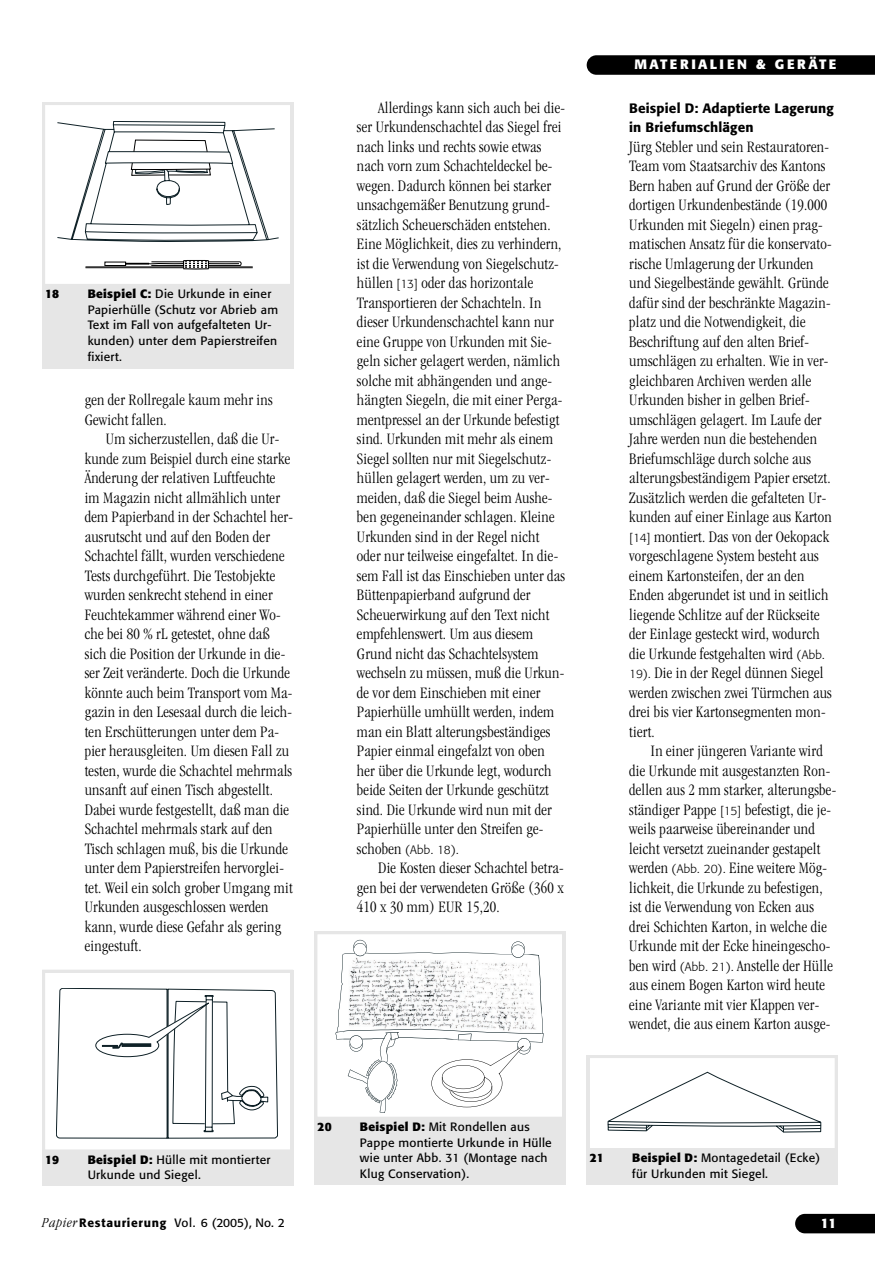
<style>
.page{position:relative;width:893px;height:1263px;background:#fff}
.page>*{position:absolute;margin:0;border:0;box-sizing:border-box;transform-origin:0 0}
.t1{font:300 condensed 16.5px/19.5px "Garamond";letter-spacing:.015em;color:#000}
.t2{font:500 13.5px/19.5px "Formata";letter-spacing:.01em;color:#000}
.t3{font:700 13.5px "Formata";letter-spacing:.175em;color:#fff}
.t4{font:12px/15.8px "Formata";letter-spacing:.025em;color:#000}
.t5{font:12px "Formata";color:#000}
.t6{font:300 12px "Formata";color:#000}
.t7{font:700 12px "Formata";letter-spacing:.015em;color:#000}
.s1{font-weight:700}
.s2{font-family:"Formata";font-stretch:normal;font-size:12px}
.s3{font-family:"Garamond";font-stretch:condensed;font-size:16.5px}
.s4{font-family:"Garamond";font-weight:300;font-style:italic;font-stretch:condensed;font-size:14.25px}
.s5{font-weight:500}
</style>
<div class="page">
<svg style="left:586px;top:55px;width:288px;height:20px;background:#080808"></svg>
<div style="left:795px;top:1214px;width:79px;height:19px;background:#000"></div>
<div style="left:42px;top:102px;width:251px;height:266px;background:#e6e6e6"></div>
<div style="left:45px;top:105px;width:245px;height:179px;background:#fff"></div>
<svg style="left:57px;top:121px;width:222px;height:121px"></svg>
<hr style="left:208px;top:267px;width:45px;height:1px;background:#000">
<hr style="left:85px;top:267px;width:99px;height:1px;background:#000">
<div style="left:105px;top:262px;width:21px;height:4px;border:1px solid #000"></div>
<svg style="left:125px;top:260px;width:117px;height:9px"></svg>
<div style="left:42px;top:970px;width:251px;height:215px;background:#e6e6e6"></div>
<div style="left:45px;top:973px;width:245px;height:176px;background:#fff"></div>
<svg style="left:56px;top:988px;width:222px;height:150px"></svg>
<div style="left:314px;top:931px;width:251px;height:254px;background:#e6e6e6"></div>
<div style="left:317px;top:934px;width:245px;height:183px;background:#fff"></div>
<svg style="left:335px;top:940px;width:208px;height:173px"></svg>
<div style="left:586px;top:1055px;width:251px;height:130px;background:#e6e6e6"></div>
<div style="left:589px;top:1058px;width:245px;height:90px;background:#fff"></div>
<svg style="left:607px;top:1072px;width:214px;height:60px"></svg>
<p class="t7" style="left:45px;top:288px;width:16px">18</p>
<p class="t4" style="left:88px;top:287px;width:192px"><span class="s1">Beispiel C:</span> Die Urkunde in einer<br>Papierhülle (Schutz vor Abrieb am<br>Text im Fall von aufgefalteten Ur&shy;kunden) unter dem Papierstreifen fixiert.</p>
<p class="t1" style="left:85px;top:392px;width:189px">gen der Rollregale kaum mehr ins<br>Gewicht fallen.</p>
<p class="t1" style="left:85px;top:431px;width:210px;text-indent:21px">Um sicherzustellen, daß die Ur&shy;kunde zum Beispiel durch eine starke Änderung der relativen Luftfeuchte im Magazin nicht allmählich unter dem Papierband in der Schachtel her&shy;ausrutscht und auf den Boden der Schachtel fällt, wurden verschiedene Tests durchgeführt. Die Testobjekte wurden senkrecht stehend in einer Feuchtekammer während einer Wo&shy;che bei 80 % rL getestet, ohne daß sich die Position der Urkunde in die&shy;ser Zeit veränderte. Doch die Urkunde könnte auch beim Transport vom Ma&shy;gazin in den Lesesaal durch die leich&shy;ten Erschütterungen unter dem Pa&shy;pier herausgleiten. Um diesen Fall zu testen, wurde die Schachtel mehrmals unsanft auf einen Tisch abgestellt.<br>Dabei wurde festgestellt, daß man die Schachtel mehrmals stark auf den Tisch schlagen muß, bis die Urkunde unter dem Papierstreifen hervorglei&shy;tet. Weil ein solch grober Umgang mit Urkunden ausgeschlossen werden kann, wurde diese Gefahr als gering eingestuft.</p>
<p class="t1" style="left:357px;top:99px;width:210px;text-indent:21px">Allerdings kann sich auch bei die&shy;ser Urkundenschachtel das Siegel frei nach links und rechts sowie etwas nach vorn zum Schachteldeckel be&shy;wegen. Dadurch können bei starker unsachgemäßer Benutzung grund&shy;sätzlich Scheuerschäden entstehen.<br>Eine Möglichkeit, dies zu verhindern, ist die Verwendung von Siegelschutz&shy;hüllen <span class="s2">[13]</span> oder das horizontale Transportieren der Schachteln. In dieser Urkundenschachtel kann nur eine Gruppe von Urkunden mit Sie&shy;geln sicher gelagert werden, nämlich solche mit abhängenden und ange&shy;hängten Siegeln, die mit einer Perga&shy;mentpressel an der Urkunde befestigt sind. Urkunden mit mehr als einem Siegel sollten nur mit Siegelschutz&shy;hüllen gelagert werden, um zu ver&shy;meiden, daß die Siegel beim Aushe&shy;ben gegeneinander schlagen. Kleine Urkunden sind in der Regel nicht oder nur teilweise eingefaltet. In die&shy;sem Fall ist das Einschieben unter das Büttenpapierband aufgrund der Scheuerwirkung auf den Text nicht empfehlenswert. Um aus diesem Grund nicht das Schachtelsystem wechseln zu müssen, muß die Urkun&shy;de vor dem Einschieben mit einer Papierhülle umhüllt werden, indem man ein Blatt alterungsbeständiges Papier einmal eingefalzt von oben her über die Urkunde legt, wodurch beide Seiten der Urkunde geschützt sind. Die Urkunde wird nun mit der Papierhülle unter den Streifen ge-</p>
<p class="t6" style="left:357px;top:844px;width:103px"><span class="s3">schoben</span> (Abb. 18).</p>
<p class="t1" style="left:357px;top:860px;width:208px;text-align:justify;text-indent:21px">Die Kosten dieser Schachtel betra&shy;gen bei der verwendeten Größe (360 x 410 x 30 mm) EUR 15,20.</p>
<p class="t3" style="left:634px;top:58px;width:203px">MATERIALIEN &amp; GERÄTE</p>
<p class="t2" style="left:629px;top:99px;width:206px">Beispiel D: Adaptierte Lagerung in Briefumschlägen</p>
<p class="t1" style="left:629px;top:138px;width:204px">Jürg Stebler und sein Restauratoren-Team vom Staatsarchiv des Kantons Bern haben auf Grund der Größe der dortigen Urkundenbestände (19.000<br>Urkunden mit Siegeln) einen prag&shy;matischen Ansatz für die konservato&shy;rische Umlagerung der Urkunden und Siegelbestände gewählt. Gründe dafür sind der beschränkte Magazin&shy;platz und die Notwendigkeit, die Beschriftung auf den alten Brief&shy;umschlägen zu erhalten. Wie in ver&shy;gleichbaren Archiven werden alle Urkunden bisher in gelben Brief&shy;umschlägen gelagert. Im Laufe der Jahre werden nun die bestehenden Briefumschläge durch solche aus alterungsbeständigem Papier ersetzt.<br>Zusätzlich werden die gefalteten Ur&shy;kunden auf einer Einlage aus Karton <span class="s2">[14]</span> montiert. Das von der Oekopack vorgeschlagene System besteht aus einem Kartonsteifen, der an den Enden abgerundet ist und in seitlich liegende Schlitze auf der Rückseite der Einlage gesteckt wird, wodurch die Urkunde festgehalten wird <span class="s2">(Abb.<br>19).</span> Die in der Regel dünnen Siegel werden zwischen zwei Türmchen aus drei bis vier Kartonsegmenten mon&shy;tiert.</p>
<p class="t1" style="left:629px;top:743px;width:208px;text-indent:21px">In einer jüngeren Variante wird die Urkunde mit ausgestanzten Ron&shy;dellen aus 2 mm starker, alterungsbe&shy;ständiger Pappe <span class="s2">[15]</span> befestigt, die je&shy;weils paarweise übereinander und leicht versetzt zueinander gestapelt werden <span class="s2">(Abb. 20).</span> Eine weitere Mög&shy;lichkeit, die Urkunde zu befestigen, ist die Verwendung von Ecken aus drei Schichten Karton, in welche die Urkunde mit der Ecke hineingescho&shy;ben wird <span class="s2">(Abb. 21).</span> Anstelle der Hülle aus einem Bogen Karton wird heute eine Variante mit vier Klappen ver&shy;wendet, die aus einem Karton ausge-</p>
<p class="t7" style="left:45px;top:1154px;width:16px">19</p>
<p class="t4" style="left:88px;top:1152px;width:184px"><span class="s1">Beispiel D:</span> Hülle mit montierter<br>Urkunde und Siegel.</p>
<p class="t7" style="left:317px;top:1121px;width:16px">20</p>
<p class="t4" style="left:360px;top:1120px;width:193px"><span class="s1">Beispiel D:</span> Mit Rondellen aus<br>Pappe montierte Urkunde in Hülle wie unter Abb. 31 (Montage nach<br>Klug Conservation).</p>
<p class="t7" style="left:589px;top:1153px;width:16px">21</p>
<p class="t4" style="left:632px;top:1151px;width:190px"><span class="s1">Beispiel D:</span> Montagedetail (Ecke) für Urkunden mit Siegel.</p>
<p class="t5" style="left:42px;top:1218px;width:244px"><span class="s4">Papier</span><span class="s5">Restaurierung</span> Vol. 6 (2005), No. 2</p>
<p class="t3" style="left:820px;top:1217px;width:17px">11</p>
</div>
